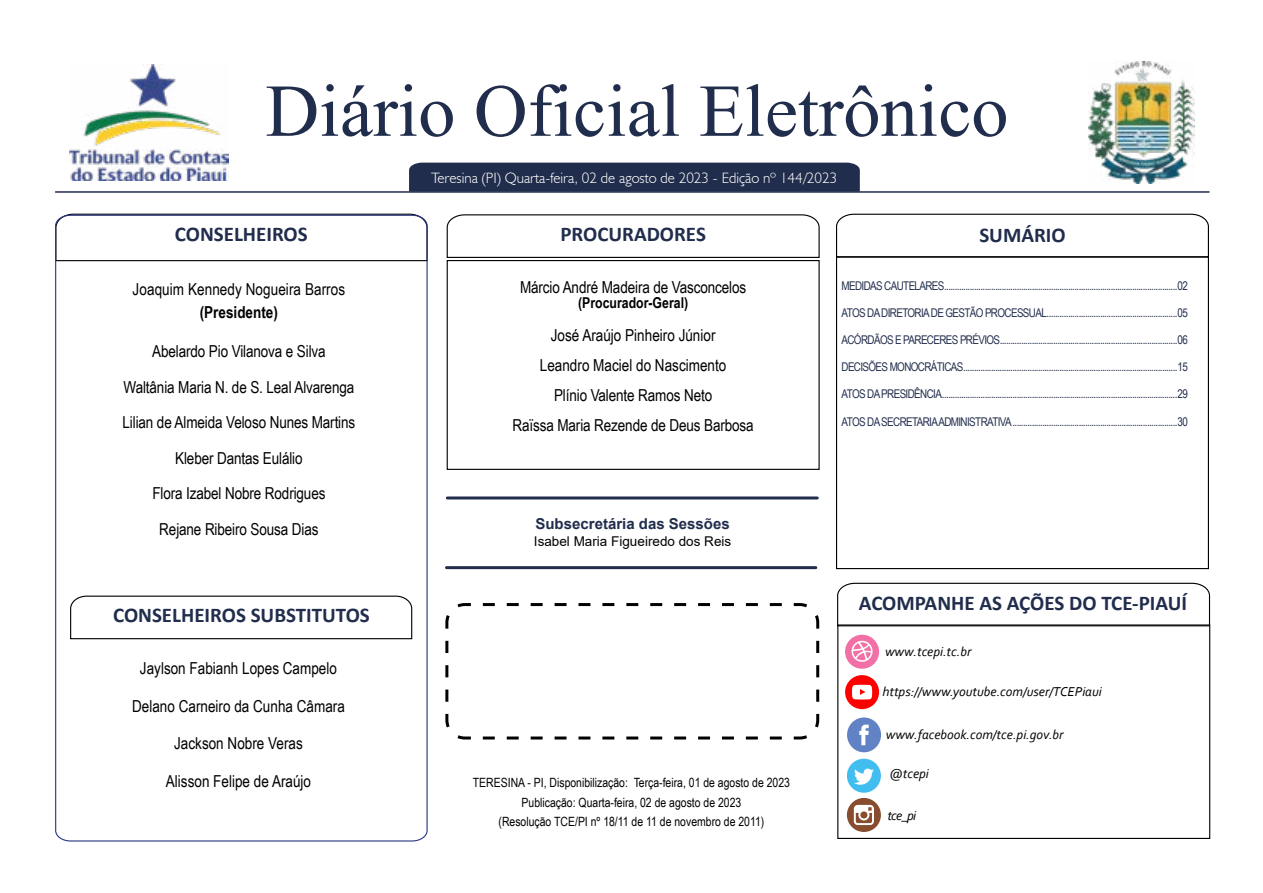
<style>
.page{position:relative;width:1263px;height:893px;background:#fff}
.page>*{position:absolute;margin:0;border:0;box-sizing:border-box;transform-origin:0 0}
.t1{font:111px "Microsoft Himalaya";color:#212d4c}
.t2{font:700 21px "Calibri";color:#212d4c}
.t3{font:16.5px/35.5px "Arial Narrow";letter-spacing:-.01em;color:#000;text-align:center}
.t4{font:700 16.5px "Arial Narrow";color:#000}
.t5{font:300 15px "Humanist 521 BT";color:#fff}
.t6{font:700 15px "Arial";color:#212d4c}
.t7{font:700 15px "Arial Narrow";color:#000}
.t8{font:italic 13.5px "Corbel";color:#000}
.t9{font:13.5px "Arial";color:#000}
.t10{font:12.75px/19.5px "Arial Narrow";color:#000;text-align:center}
.t11{font:12px "Arial Narrow";letter-spacing:-.05em;color:#212d4c}
</style>
<div class="page">
<div style="left:836px;top:257px;width:373px;height:312px;border:1px solid #000"></div>
<div style="left:409px;top:163px;width:451px;height:28px;background:#212d4c"></div>
<hr style="left:56px;top:191px;width:1153px;height:2px;background:#212d4c">
<svg style="left:70px;top:213px;width:343px;height:1px"></svg>
<svg style="left:55px;top:214px;width:373px;height:628px"></svg>
<svg style="left:70px;top:595px;width:343px;height:45px"></svg>
<svg style="left:446px;top:214px;width:374px;height:44px"></svg>
<img style="left:69px;top:64px;width:160px;height:117px">
<hr style="left:447px;top:496px;width:370px;height:3px;background:#212d4c">
<hr style="left:446px;top:566px;width:370px;height:3px;background:#212d4c">
<div style="left:447px;top:260px;width:373px;height:210px;border:1px solid #000"></div>
<svg style="left:836px;top:213px;width:373px;height:45px"></svg>
<svg style="left:445px;top:603px;width:375px;height:137px"></svg>
<div style="left:845px;top:635px;width:34px;height:34px;background:#f270a6;border-radius:50%"></div>
<svg style="left:851px;top:641px;width:21px;height:21px"></svg>
<div style="left:845px;top:675px;width:34px;height:34px;background:#f00;border-radius:50%"></div>
<svg style="left:852px;top:685px;width:20px;height:14px"></svg>
<svg style="left:837px;top:582px;width:373px;height:45px"></svg>
<div style="left:847px;top:798px;width:34px;height:34px;background:#874d2e;border-radius:50%"></div>
<svg style="left:854px;top:805px;width:20px;height:20px"></svg>
<div style="left:847px;top:717px;width:34px;height:35px;background:#6182c4;border-radius:50%"></div>
<svg style="left:859px;top:725px;width:10px;height:20px"></svg>
<div style="left:847px;top:759px;width:34px;height:34px;background:#42bdf0;border-radius:50%"></div>
<svg style="left:854px;top:769px;width:20px;height:16px"></svg>
<img style="left:1088px;top:61px;width:106px;height:123px">
<h1 class="t1" style="left:265px;top:33px;width:744px">Diário Oficial Eletrônico</h1>
<p class="t5" style="left:431px;top:169px;width:407px">Teresina (PI) Quarta-feira, 02 de agosto de 2023 - Edição nº 144/2023</p>
<h2 class="t2" style="left:175px;top:219px;width:134px">CONSELHEIROS</h2>
<h2 class="t2" style="left:979px;top:220px;width:88px">SUMÁRIO</h2>
<h2 class="t2" style="left:560px;top:219px;width:147px">PROCURADORES</h2>
<h3 class="t3" style="left:520px;top:269px;width:228px">Márcio André Madeira de Vasconcelos</h3>
<h3 class="t3" style="left:512px;top:320px;width:243px;line-height:30px">José Araújo Pinheiro Júnior<br>Leandro Maciel do Nascimento<br>Plínio Valente Ramos Neto<br>Raïssa Maria Rezende de Deus Barbosa</h3>
<p class="t11" style="left:841px;top:277px;width:348px">MEDIDAS CAUTELARES.............................................................................................................02</p>
<p class="t11" style="left:841px;top:304px;width:348px">ATOS DA DIRETORIA DE GESTÃO PROCESSUAL.............................................................05</p>
<p class="t11" style="left:841px;top:331px;width:348px">ACÓRDÃOS E PARECERES PRÉVIOS...................................................................................06</p>
<p class="t11" style="left:841px;top:358px;width:348px">DECISÕES MONOCRÁTICAS....................................................................................................15</p>
<p class="t11" style="left:841px;top:385px;width:348px">ATOS DA PRESIDÊNCIA..............................................................................................................29</p>
<p class="t11" style="left:841px;top:413px;width:348px">ATOS DA SECRETARIA ADMINISTRATIVA.............................................................................30</p>
<h3 class="t3" style="left:133px;top:270px;width:214px">Joaquim Kennedy Nogueira Barros</h3>
<p class="t7" style="left:578px;top:292px;width:112px">(Procurador-Geral)</p>
<h3 class="t4" style="left:200px;top:299px;width:80px">(Presidente)</h3>
<h3 class="t3" style="left:123px;top:333px;width:234px">Abelardo Pio Vilanova e Silva<br>Waltânia Maria N. de S. Leal Alvarenga<br>Lilian de Almeida Veloso Nunes Martins<br>Kleber Dantas Eulálio<br>Flora Izabel Nobre Rodrigues<br>Rejane Ribeiro Sousa Dias</h3>
<p class="t6" style="left:535px;top:513px;width:196px">Subsecretária das Sessões</p>
<p class="t9" style="left:534px;top:531px;width:199px">Isabel Maria Figueiredo dos Reis</p>
<h2 class="t2" style="left:113px;top:601px;width:258px">CONSELHEIROS SUBSTITUTOS</h2>
<h3 class="t3" style="left:140px;top:650px;width:199px">Jaylson Fabianh Lopes Campelo</h3>
<h3 class="t3" style="left:132px;top:688px;width:214px">Delano Carneiro da Cunha Câmara</h3>
<h3 class="t3" style="left:174px;top:725px;width:130px">Jackson Nobre Veras</h3>
<h3 class="t3" style="left:166px;top:763px;width:147px">Alisson Felipe de Araújo</h3>
<p class="t10" style="left:473px;top:772px;width:319px">TERESINA - PI, Disponibilização: Terça-feira, 01 de agosto de 2023<br>Publicação: Quarta-feira, 02 de agosto de 2023<br>(Resolução TCE/PI nº 18/11 de 11 de novembro de 2011)</p>
<h2 class="t2" style="left:859px;top:588px;width:330px">ACOMPANHE AS AÇÕES DO TCE-PIAUÍ</h2>
<p class="t8" style="left:885px;top:643px;width:88px">www.tcepi.tc.br</p>
<p class="t8" style="left:882px;top:684px;width:221px">https://www.youtube.com/user/TCEPiaui</p>
<p class="t8" style="left:886px;top:726px;width:179px">www.facebook.com/tce.pi.gov.br</p>
<p class="t8" style="left:889px;top:765px;width:41px">@tcepi</p>
<p class="t8" style="left:887px;top:807px;width:30px">tce_pi</p>
</div>
